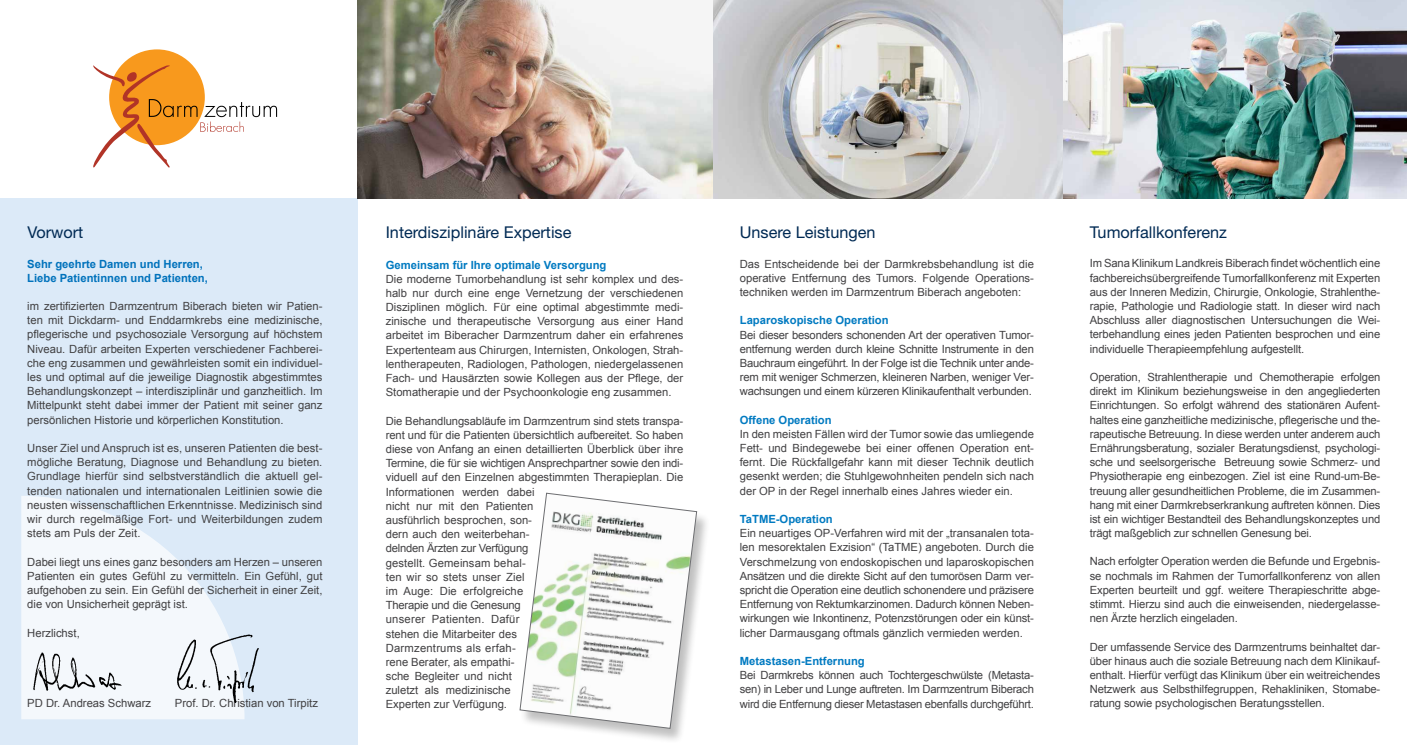
<style>
.page{position:relative;width:1407px;height:745px;background:#fff}
.page>*{position:absolute;margin:0;border:0;box-sizing:border-box;transform-origin:0 0}
.t1{font:16.25px "Helvetica Neue LT Pro";color:#002a54}
.t2{font:11.25px/14.1px "Arial";color:#414042;text-align:justify}
.t3{font:700 11.25px "Arial";color:#007ac1}
.t4{font:700 11.25px/14.1px "Arial";color:#0072bc}
</style>
<div class="page">
<div style="left:0;top:198px;width:358px;height:546px;background:#dceaf8"></div>
<svg style="left:21px;top:496px;width:223px;height:222px;fill:#f4f8fc"></svg>
<img style="left:175px;top:634px;width:84px;height:68px">
<img style="left:29px;top:648px;width:110px;height:55px">
<div style="left:520px;top:494px;width:191px;height:250px;background:#000;opacity:.25"></div>
<svg style="left:520px;top:492px;width:177px;height:236px"></svg>
<img style="left:358px;top:0;width:1049px;height:198px">
<div style="left:109px;top:49px;width:96px;height:96px;background:#f8991d;border-radius:50%"></div>
<svg style="left:93px;top:65px;width:184px;height:103px"></svg>
<h1 class="t1" style="left:27px;top:222px;width:57px">Vorwort</h1>
<h1 class="t1" style="left:386px;top:222px;width:187px">Interdisziplinäre Expertise</h1>
<p class="t4" style="left:27px;top:257px;width:182px">Sehr geehrte Damen und Herren,<br>Liebe Patientinnen und Patienten,</p>
<p class="t2" style="left:27px;top:299px;width:297px">im zertifizierten Darmzentrum Biberach bieten wir Patien&shy;ten mit Dickdarm- und Enddarmkrebs eine medizinische, pflegerische und psychosoziale Versorgung auf höchstem Niveau. Dafür arbeiten Experten verschiedener Fachberei&shy;che eng zusammen und gewährleisten somit ein individuel&shy;les und optimal auf die jeweilige Diagnostik abgestimmtes Behandlungskonzept – interdisziplinär und ganzheitlich. Im Mittelpunkt steht dabei immer der Patient mit seiner ganz persönlichen Historie und körperlichen Konstitution.</p>
<p class="t2" style="left:27px;top:441px;width:297px">Unser Ziel und Anspruch ist es, unseren Patienten die best&shy;mögliche Beratung, Diagnose und Behandlung zu bieten.<br>Grundlage hierfür sind selbstverständlich die aktuell gel&shy;tenden nationalen und internationalen Leitlinien sowie die neusten wissenschaftlichen Erkenntnisse. Medizinisch sind wir durch regelmäßige Fort- und Weiterbildungen zudem stets am Puls der Zeit.</p>
<p class="t2" style="left:27px;top:554px;width:297px">Dabei liegt uns eines ganz besonders am Herzen – unseren Patienten ein gutes Gefühl zu vermitteln. Ein Gefühl, gut aufgehoben zu sein. Ein Gefühl der Sicherheit in einer Zeit, die von Unsicherheit geprägt ist.</p>
<p class="t2" style="left:27px;top:625px;width:54px">Herzlichst,</p>
<p class="t3" style="left:386px;top:257px;width:222px">Gemeinsam für Ihre optimale Versorgung</p>
<p class="t2" style="left:386px;top:271px;width:299px">Die moderne Tumorbehandlung ist sehr komplex und des&shy;halb nur durch eine enge Vernetzung der verschiedenen Disziplinen möglich. Für eine optimal abgestimmte medi&shy;zinische und therapeutische Versorgung aus einer Hand arbeitet im Biberacher Darmzentrum daher ein erfahrenes Expertenteam aus Chirurgen, Internisten, Onkologen, Strah&shy;lentherapeuten, Radiologen, Pathologen, niedergelassenen Fach- und Hausärzten sowie Kollegen aus der Pflege, der Stomatherapie und der Psychoonkologie eng zusammen.</p>
<p class="t2" style="left:386px;top:413px;width:299px;text-align:left">Die Behandlungsabläufe im Darmzentrum sind stets transpa&shy;rent und für die Patienten übersichtlich aufbereitet. So haben diese von Anfang an einen detaillierten Überblick über ihre Termine, die für sie wichtigen Ansprechpartner sowie den indi&shy;viduell auf den Einzelnen abgestimmten Therapieplan. Die Informationen werden dabei<br>nicht nur mit den Patienten<br>ausführlich besprochen, son-<br>dern auch den weiterbehan-<br>delnden Ärzten zur Verfügung<br>gestellt. Gemeinsam behal-<br>ten wir so stets unser Ziel<br>im Auge: Die erfolgreiche<br>Therapie und die Genesung<br>unserer Patienten. Dafür<br>stehen die Mitarbeiter des<br>Darmzentrums als erfah-<br>rene Berater, als empathi-<br>sche Begleiter und nicht<br>zuletzt als medizinische<br>Experten zur Verfügung.</p>
<p class="t2" style="left:27px;top:696px;width:125px">PD Dr. Andreas Schwarz</p>
<p class="t2" style="left:175px;top:696px;width:145px">Prof. Dr. Christian von Tirpitz</p>
<h1 class="t1" style="left:740px;top:222px;width:137px">Unsere Leistungen</h1>
<h1 class="t1" style="left:1090px;top:222px;width:139px">Tumorfallkonferenz</h1>
<p class="t2" style="left:740px;top:256px;width:296px">Das Entscheidende bei der Darmkrebsbehandlung ist die operative Entfernung des Tumors. Folgende Operations&shy;techniken werden im Darmzentrum Biberach angeboten:</p>
<p class="t3" style="left:740px;top:313px;width:150px">Laparoskopische Operation</p>
<p class="t2" style="left:740px;top:327px;width:296px">Bei dieser besonders schonenden Art der operativen Tumor&shy;entfernung werden durch kleine Schnitte Instrumente in den Bauchraum eingeführt. In der Folge ist die Technik unter ande&shy;rem mit weniger Schmerzen, kleineren Narben, weniger Ver&shy;wachsungen und einem kürzeren Klinikaufenthalt verbunden.</p>
<p class="t3" style="left:740px;top:412px;width:93px">Offene Operation</p>
<p class="t2" style="left:740px;top:426px;width:296px">In den meisten Fällen wird der Tumor sowie das umliegende Fett- und Bindegewebe bei einer offenen Operation ent&shy;fernt. Die Rückfallgefahr kann mit dieser Technik deutlich gesenkt werden; die Stuhlgewohnheiten pendeln sich nach der OP in der Regel innerhalb eines Jahres wieder ein.</p>
<p class="t3" style="left:740px;top:511px;width:94px">TaTME-Operation</p>
<p class="t2" style="left:740px;top:526px;width:296px">Ein neuartiges OP-Verfahren wird mit der „transanalen tota&shy;len mesorektalen Exzision“ (TaTME) angeboten. Durch die Verschmelzung von endoskopischen und laparoskopischen Ansätzen und die direkte Sicht auf den tumorösen Darm ver&shy;spricht die Operation eine deutlich schonendere und präzisere Entfernung von Rektumkarzinomen. Dadurch können Neben&shy;wirkungen wie Inkontinenz, Potenzstörungen oder ein künst&shy;licher Darmausgang oftmals gänzlich vermieden werden.</p>
<p class="t3" style="left:740px;top:653px;width:127px">Metastasen-Entfernung</p>
<p class="t2" style="left:740px;top:667px;width:296px">Bei Darmkrebs können auch Tochtergeschwülste (Metasta&shy;sen) in Leber und Lunge auftreten. Im Darmzentrum Biberach wird die Entfernung dieser Metastasen ebenfalls durchgeführt.</p>
<p class="t2" style="left:1090px;top:256px;width:292px">Im Sana Klinikum Landkreis Biberach findet wöchentlich eine fachbereichsübergreifende Tumorfallkonferenz mit Experten aus der Inneren Medizin, Chirurgie, Onkologie, Strahlenthe&shy;rapie, Pathologie und Radiologie statt. In dieser wird nach Abschluss aller diagnostischen Untersuchungen die Wei&shy;terbehandlung eines jeden Patienten besprochen und eine individuelle Therapieempfehlung aufgestellt.</p>
<p class="t2" style="left:1090px;top:370px;width:292px">Operation, Strahlentherapie und Chemotherapie erfolgen direkt im Klinikum beziehungsweise in den angegliederten Einrichtungen. So erfolgt während des stationären Aufent&shy;haltes eine ganzheitliche medizinische, pflegerische und the&shy;rapeutische Betreuung. In diese werden unter anderem auch Ernährungsberatung, sozialer Beratungsdienst, psychologi&shy;sche und seelsorgerische Betreuung sowie Schmerz- und Physiotherapie eng einbezogen. Ziel ist eine Rund-um-Be&shy;treuung aller gesundheitlichen Probleme, die im Zusammen&shy;hang mit einer Darmkrebserkrankung auftreten können. Dies ist ein wichtiger Bestandteil des Behandlungskonzeptes und trägt maßgeblich zur schnellen Genesung bei.</p>
<p class="t2" style="left:1090px;top:554px;width:292px">Nach erfolgter Operation werden die Befunde und Ergebnis&shy;se nochmals im Rahmen der Tumorfallkonferenz von allen Experten beurteilt und ggf. weitere Therapieschritte abge&shy;stimmt. Hierzu sind auch die einweisenden, niedergelasse&shy;nen Ärzte herzlich eingeladen.</p>
<p class="t2" style="left:1090px;top:639px;width:292px">Der umfassende Service des Darmzentrums beinhaltet dar&shy;über hinaus auch die soziale Betreuung nach dem Klinikauf&shy;enthalt. Hierfür verfügt das Klinikum über ein weitreichendes Netzwerk aus Selbsthilfegruppen, Rehakliniken, Stomabe&shy;ratung sowie psychologischen Beratungsstellen.</p>
</div>
